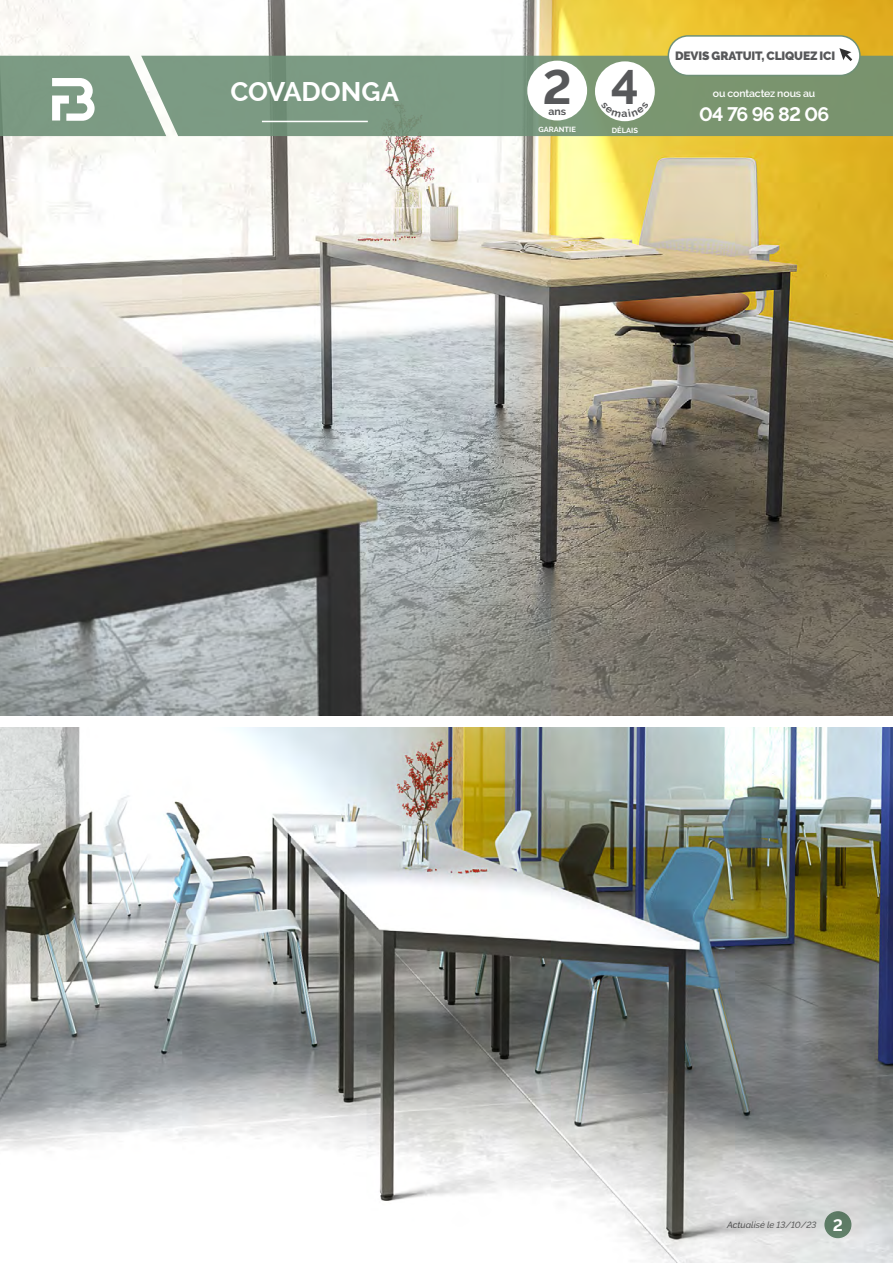
<style>
.page{position:relative;width:893px;height:1263px;background:#fff}
.page>*{position:absolute;margin:0;border:0;box-sizing:border-box;transform-origin:0 0}
.t1{font:700 48px "Raleway";color:#57585a}
.t2{font:700 27px "Raleway";color:#fff}
.t3{font:700 19.5px "Raleway";letter-spacing:-.045em;color:#fff}
.t4{font:900 12px "Raleway";letter-spacing:-.01em;color:#57585a}
.t5{font:600 10.5px "Raleway";letter-spacing:-.01em;color:#fff}
.t6{font:700 10.5px "Raleway";color:#57585a}
.t7{font:italic 500 9px "Raleway";color:#787878}
.t8{font:700 7.5px "Raleway";color:#fff}
.s1{font-weight:700;font-style:normal;font-size:16.5px;color:#fff}
</style>
<div class="page">
<img style="left:0;top:0;width:893px;height:715px">
<img style="left:0;top:727px;width:893px;height:536px">
<svg style="left:0;top:56px;width:893px;height:80px;background:#7d997e"></svg>
<hr style="left:262px;top:121px;width:106px;height:1px;background:#fff">
<div style="left:825px;top:1212px;width:26px;height:25px;background:#5e7c66;border-radius:50%"></div>
<div style="left:824px;top:1211px;width:27px;height:27px;border:2px solid #6e9077;border-radius:50%"></div>
<svg style="left:52px;top:78px;width:43px;height:43px"></svg>
<div style="left:527px;top:61px;width:60px;height:59px;background:#fff;border-radius:50%"></div>
<div style="left:595px;top:61px;width:60px;height:60px;background:#fff;border-radius:50%"></div>
<div style="left:668px;top:36px;width:192px;height:39px;background:#fff;border-radius:20px"></div>
<div style="left:668px;top:35px;width:193px;height:41px;border:2px solid #6e9077;border-radius:20px"></div>
<svg style="left:839px;top:48px;width:13px;height:13px"></svg>
<svg style="left:601px;top:109px;width:48px;height:9px"></svg>
<h2 class="t2" style="left:230px;top:76px;width:38px">COVADONGA</h2>
<h1 class="t1" style="left:542px;top:59px;width:31px">2</h1>
<p class="t6" style="left:548px;top:105px;width:19px">ans</p>
<p class="t8" style="left:538px;top:125px;width:39px">GARANTIE</p>
<h1 class="t1" style="left:611px;top:60px;width:29px">4</h1>
<p class="t8" style="left:612px;top:126px;width:28px">DÉLAIS</p>
<p class="t4" style="left:675px;top:49px;width:162px">DEVIS GRATUIT, CLIQUEZ ICI</p>
<p class="t5" style="left:713px;top:88px;width:104px">ou contactez nous au</p>
<h3 class="t3" style="left:699px;top:103px;width:132px">04 76 96 82 06</h3>
<p class="t7" style="left:727px;top:1219px;width:117px">Actualisé le 13/10/23 <span class="s1">2</span></p>
</div>
